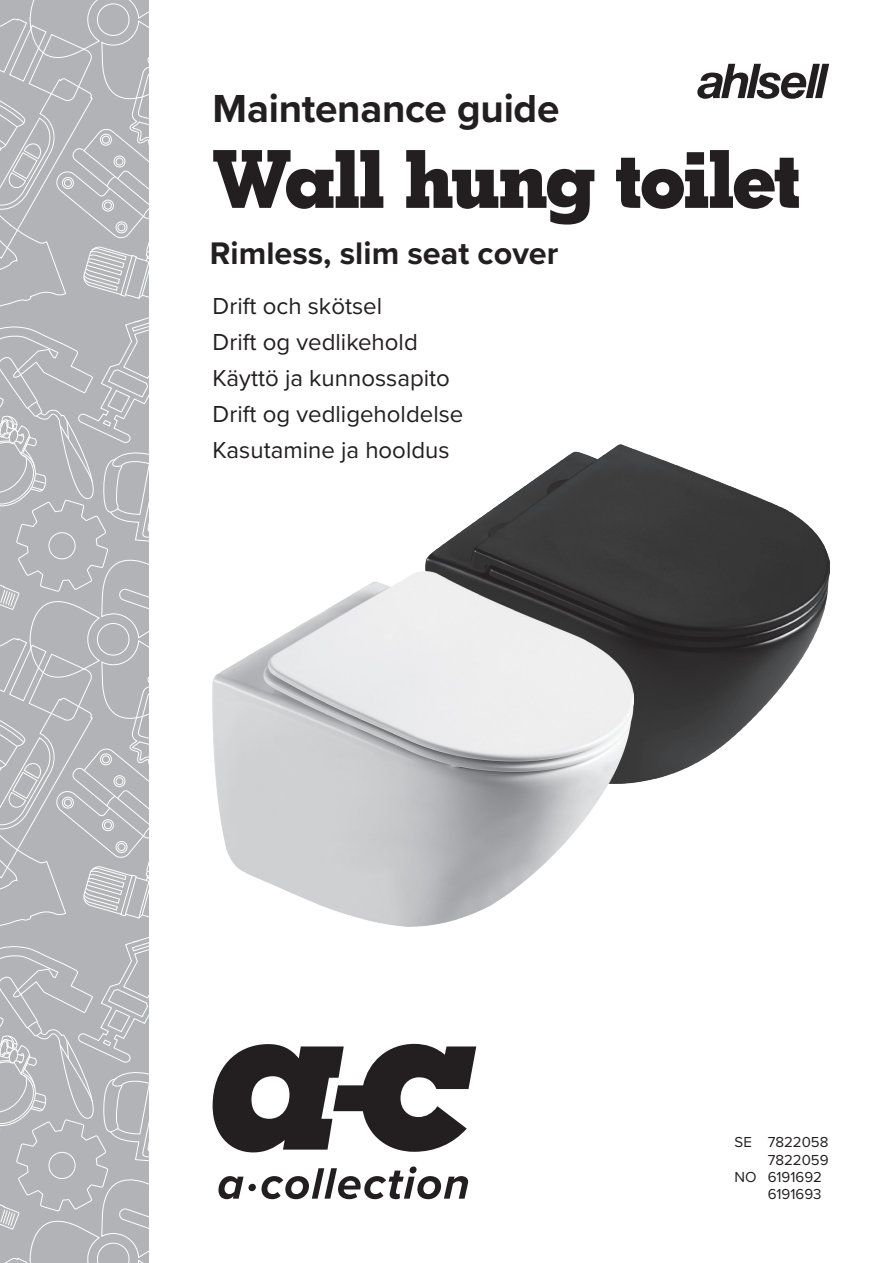
<style>
.page{position:relative;width:893px;height:1263px;background:#fff}
.page>*{position:absolute;margin:0;border:0;box-sizing:border-box;transform-origin:0 0}
.t1{font:700 80.25px "Geometric Slab 703 BT Xtra";letter-spacing:-.03em;color:#231f20}
.t2{font:700 40.5px "Proxima Nova";letter-spacing:-.01em;color:#231f20}
.t3{font:700 32.4px "Proxima Nova";color:#231f20}
.t4{font:24px/36px "Proxima Nova";color:#231f20}
.t5{font:15px "Proxima Nova";color:#231f20}
</style>
<div class="page">
<svg style="left:697px;top:63px;width:133px;height:36px"></svg>
<svg style="left:0;top:0;width:149px;height:1263px;background:#b7b8bc"></svg>
<svg style="left:218px;top:1176px;width:26px;height:23px"></svg>
<svg style="left:261px;top:1166px;width:207px;height:33px"></svg>
<svg style="left:213px;top:1044px;width:263px;height:108px"></svg>
<div style="left:248px;top:1184px;width:8px;height:7px;background:#231f20;border-radius:50%"></div>
<img style="left:425px;top:444px;width:404px;height:339px">
<img style="left:213px;top:572px;width:421px;height:354px">
<h2 class="t2" style="left:213px;top:79px;width:348px">Maintenance guide</h2>
<h1 class="t1" style="left:213px;top:131px;width:590px">Wall hung toilet</h1>
<h3 class="t3" style="left:210px;top:229px;width:350px">Rimless, slim seat cover</h3>
<p class="t4" style="left:213px;top:287px;width:252px">Drift och skötsel<br>Drift og vedlikehold<br>Käyttö ja kunnossapito<br>Drift og vedligeholdelse<br>Kasutamine ja hooldus</p>
<p class="t5" style="left:735px;top:1131px;width:95px">SE 7822058</p>
<p class="t5" style="left:768px;top:1148px;width:62px">7822059</p>
<p class="t5" style="left:735px;top:1166px;width:89px">NO 6191692</p>
<p class="t5" style="left:768px;top:1183px;width:55px">6191693</p>
</div>
